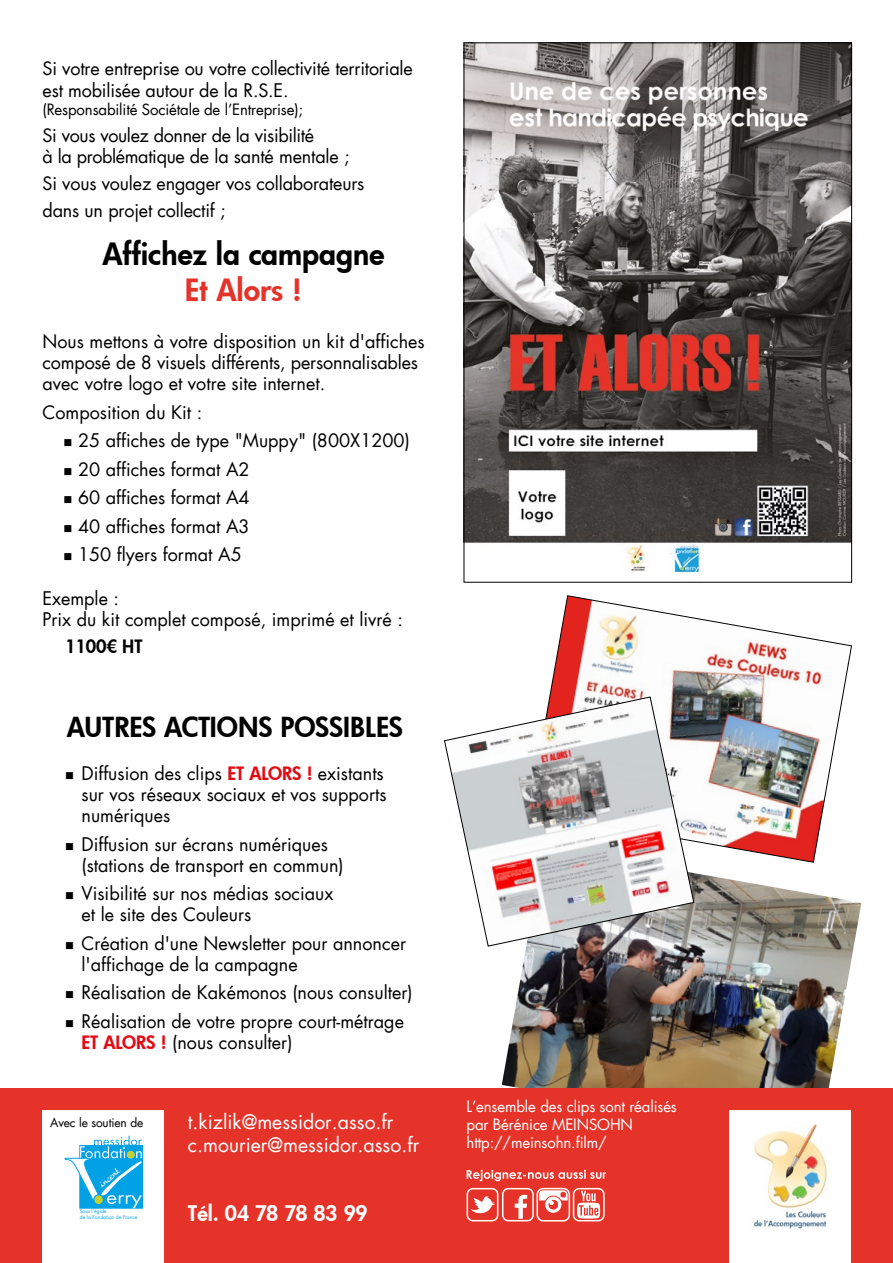
<style>
.page{position:relative;width:893px;height:1263px;background:#fff}
.page>*{position:absolute;margin:0;border:0;box-sizing:border-box;transform-origin:0 0}
.t1{font:800 30px "Futura";color:#000}
.t2{font:800 30px "Futura";color:#e63329}
.t3{font:800 27px "Futura";color:#000}
.t4{font:800 21px "Futura";letter-spacing:-.01em;color:#fff}
.t5{font:19.5px "Futura";color:#fff}
.t6{font:18px/21px "Futura";color:#000}
.t7{font:18px/21px "Futura";letter-spacing:-.02em;color:#000}
.t8{font:15px/18px "Futura";letter-spacing:-.01em;color:#fff}
.t9{font:15px "Futura";letter-spacing:-.01em;color:#000}
.t10{font:12px "Futura";letter-spacing:-.01em;color:#000}
.t11{font:8.55px "Anke Calligraphic FG";color:#fff}
.t12{font:5.1px/6px "Futura";color:#00a2e5}
.s1{font-weight:800}
.s2{font-weight:800;color:#e30b13}
</style>
<div class="page">
<img style="left:502px;top:873px;width:359px;height:216px">
<img style="left:466px;top:45px;width:384px;height:534px">
<img style="left:549px;top:595px;width:303px;height:268px">
<svg style="left:444px;top:696px;width:250px;height:250px"></svg>
<div style="left:0;top:1089px;width:893px;height:174px;background:#e63329"></div>
<div style="left:729px;top:1111px;width:122px;height:152px;background:#fff"></div>
<img style="left:753px;top:1124px;width:74px;height:105px">
<div style="left:43px;top:1110px;width:121px;height:153px;background:#fff"></div>
<svg style="left:65px;top:1136px;width:77px;height:72px"></svg>
<div style="left:502px;top:1188px;width:32px;height:33px;border:2px solid #fff;border-radius:6px"></div>
<svg style="left:515px;top:1195px;width:12px;height:24px"></svg>
<div style="left:467px;top:1188px;width:31px;height:33px;border:2px solid #fff;border-radius:6px"></div>
<svg style="left:470px;top:1196px;width:25px;height:17px"></svg>
<svg style="left:536px;top:1187px;width:35px;height:35px"></svg>
<svg style="left:467px;top:1170px;width:139px;height:11px"></svg>
<div style="left:573px;top:1188px;width:32px;height:33px;border:2px solid #fff;border-radius:6px"></div>
<svg style="left:577px;top:1191px;width:23px;height:27px"></svg>
<p class="t6" style="left:43px;top:58px;width:372px;line-height:21.6px">Si votre entreprise ou votre collectivité territoriale est mobilisée autour de la R.S.E.</p>
<p class="t9" style="left:43px;top:99px;width:262px">(Responsabilité Sociétale de l’Entreprise);</p>
<p class="t7" style="left:43px;top:125px;width:309px">Si vous voulez donner de la visibilité<br>à la problématique de la santé mentale ;</p>
<p class="t6" style="left:43px;top:170px;width:323px;line-height:27px">Si vous voulez engager vos collaborateurs dans un projet collectif ;</p>
<p class="t1" style="left:102px;top:234px;width:284px">Affichez la campagne</p>
<p class="t2" style="left:185px;top:270px;width:119px">Et Alors !</p>
<p class="t6" style="left:43px;top:330px;width:384px">Nous mettons à votre disposition un kit d'affiches composé de 8 visuels différents, personnalisables avec votre logo et votre site internet.</p>
<p class="t6" style="left:43px;top:401px;width:161px">Composition du Kit :</p>
<p class="t6" style="left:64px;top:430px;width:348px">■ 25 affiches de type "Muppy" (800X1200)</p>
<p class="t6" style="left:64px;top:458px;width:188px">■ 20 affiches format A2</p>
<p class="t6" style="left:64px;top:487px;width:188px">■ 60 affiches format A4</p>
<p class="t6" style="left:64px;top:515px;width:188px">■ 40 affiches format A3</p>
<p class="t6" style="left:64px;top:544px;width:180px">■ 150 flyers format A5</p>
<p class="t6" style="left:43px;top:587px;width:78px">Exemple :</p>
<p class="t6" style="left:65px;top:606px;width:339px;line-height:27px;text-indent:-23px">Prix du kit complet composé, imprimé et livré :<br><span class="s1">1100€ HT</span></p>
<p class="t3" style="left:67px;top:709px;width:338px">AUTRES ACTIONS POSSIBLES</p>
<p class="t6" style="left:82px;top:763px;width:307px;text-indent:-16px">■ Diffusion des clips <span class="s2">ET ALORS !</span> existants sur vos réseaux sociaux et vos supports numériques</p>
<p class="t6" style="left:82px;top:833px;width:264px;text-indent:-16px">■ Diffusion sur écrans numériques (stations de transport en commun)</p>
<p class="t6" style="left:82px;top:883px;width:253px;text-indent:-16px">■ Visibilité sur nos médias sociaux et le site des Couleurs</p>
<p class="t6" style="left:82px;top:932px;width:326px;text-indent:-16px">■ Création d'une Newsletter pour annoncer l'affichage de la campagne</p>
<p class="t6" style="left:65px;top:982px;width:349px">■ Réalisation de Kakémonos (nous consulter)</p>
<p class="t6" style="left:82px;top:1010px;width:324px;text-indent:-16px">■ Réalisation de votre propre court-métrage<br><span class="s2">ET ALORS !</span> (nous consulter)</p>
<p class="t10" style="left:50px;top:1114px;width:95px">Avec le soutien de</p>
<p class="t5" style="left:188px;top:1108px;width:207px">t.kizlik@messidor.asso.fr</p>
<p class="t5" style="left:188px;top:1132px;width:233px">c.mourier@messidor.asso.fr</p>
<p class="t11" style="left:97px;top:1182px;width:26px;rotate:-42deg">incent</p>
<p class="t12" style="left:80px;top:1208px;width:59px">Sous l’égide<br>de la Fondation de France</p>
<p class="t4" style="left:188px;top:1200px;width:181px">Tél. 04 78 78 83 99</p>
<p class="t8" style="left:467px;top:1097px;width:212px">L’ensemble des clips sont réalisés par Bérénice MEINSOHN http://meinsohn.film/</p>
</div>
